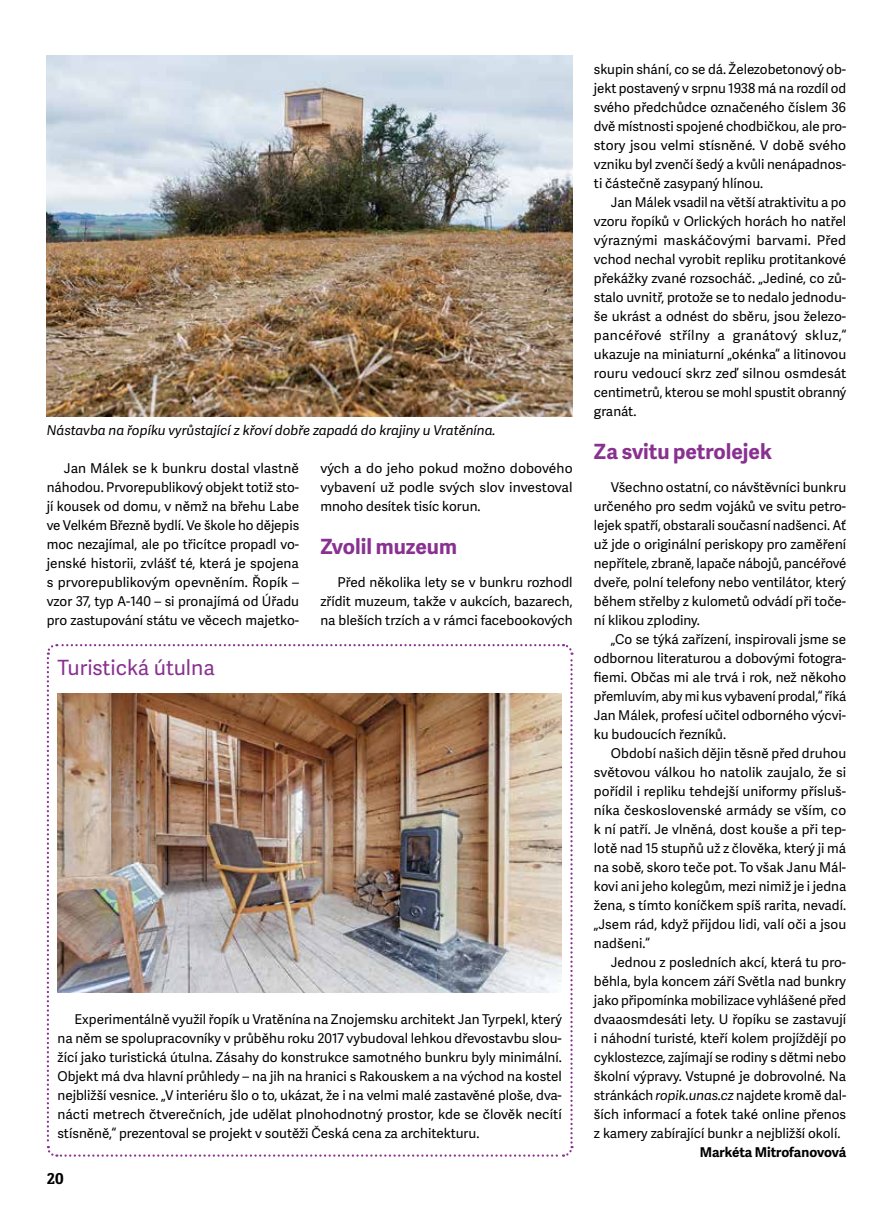
<style>
.page{position:relative;width:893px;height:1212px;background:#fff}
.page>*{position:absolute;margin:0;border:0;box-sizing:border-box;transform-origin:0 0}
.t1{font:700 21px "Adelle Sans";color:#893190}
.t2{font:21px "Adelle Sans";color:#893190}
.t3{font:700 15px "Adelle PE";color:#000}
.t4{font:13.5px/19px "Adelle Sans";color:#000;text-align:justify}
.t5{font:italic 13.5px "Adelle Sans";color:#000}
.t6{font:700 13.5px "Adelle Sans";letter-spacing:-.005em;color:#000}
.s1{font-style:italic}
</style>
<div class="page">
<svg style="left:46px;top:644px;width:528px;height:513px"></svg>
<img style="left:57px;top:693px;width:505px;height:300px">
<img style="left:47px;top:55px;width:526px;height:361px">
<p class="t5" style="left:47px;top:421px;width:450px">Nástavba na řopíku vyrůstající z křoví dobře zapadá do krajiny u Vratěnína.</p>
<p class="t4" style="left:47px;top:458px;width:254px;text-indent:17px">Jan Málek se k bunkru dostal vlastně náhodou. Prvorepublikový objekt totiž sto&shy;jí kousek od domu, v němž na břehu Labe ve Velkém Březně bydlí. Ve škole ho dějepis moc nezajímal, ale po třicítce propadl vo&shy;jenské historii, zvlášť té, která je spojena s prvorepublikovým opevněním. Řopík – vzor 37, typ A-140 – si pronajímá od Úřadu pro zastupování státu ve věcech majetko-</p>
<h1 class="t2" style="left:58px;top:653px;width:159px">Turistická útulna</h1>
<p class="t4" style="left:320px;top:458px;width:254px">vých a do jeho pokud možno dobového vybavení už podle svých slov investoval mnoho desítek tisíc korun.</p>
<h1 class="t1" style="left:320px;top:531px;width:138px">Zvolil muzeum</h1>
<p class="t4" style="left:320px;top:572px;width:254px;text-indent:17px">Před několika lety se v bunkru rozhodl zřídit muzeum, takže v aukcích, bazarech, na bleších trzích a v rámci facebookových</p>
<p class="t4" style="left:58px;top:1009px;width:506px;text-indent:17px">Experimentálně využil řopík u Vratěnína na Znojemsku architekt Jan Tyrpekl, který na něm se spolupracovníky v průběhu roku 2017 vybudoval lehkou dřevostavbu slou&shy;žící jako turistická útulna. Zásahy do konstrukce samotného bunkru byly minimální.<br>Objekt má dva hlavní průhledy – na jih na hranici s Rakouskem a na východ na kostel nejbližší vesnice. „V interiéru šlo o to, ukázat, že i na velmi malé zastavěné ploše, dva&shy;nácti metrech čtverečních, jde udělat plnohodnotný prostor, kde se člověk necítí stísněně,“ prezentoval se projekt v soutěži Česká cena za architekturu.</p>
<p class="t3" style="left:47px;top:1168px;width:19px">20</p>
<p class="t4" style="left:594px;top:60px;width:254px">skupin shání, co se dá. Železobetonový ob&shy;jekt postavený v srpnu 1938 má na rozdíl od svého předchůdce označeného číslem 36 dvě místnosti spojené chodbičkou, ale pro&shy;story jsou velmi stísněné. V době svého vzniku byl zvenčí šedý a kvůli nenápadnos&shy;ti částečně zasypaný hlínou.</p>
<p class="t4" style="left:594px;top:192px;width:254px;text-indent:17px">Jan Málek vsadil na větší atraktivitu a po vzoru řopíků v Orlických horách ho natřel výraznými maskáčovými barvami. Před vchod nechal vyrobit repliku protitankové překážky zvané rozsocháč. „Jediné, co zů&shy;stalo uvnitř, protože se to nedalo jednodu&shy;še ukrást a odnést do sběru, jsou železo&shy;pancéřové střílny a granátový skluz,“ ukazuje na miniaturní „okénka“ a litinovou rouru vedoucí skrz zeď silnou osmdesát centimetrů, kterou se mohl spustit obranný granát.</p>
<h1 class="t1" style="left:594px;top:436px;width:179px">Za svitu petrolejek</h1>
<p class="t4" style="left:594px;top:477px;width:254px;text-indent:17px">Všechno ostatní, co návštěvníci bunkru určeného pro sedm vojáků ve svitu petro&shy;lejek spatří, obstarali současní nadšenci. Ať už jde o originální periskopy pro zaměření nepřítele, zbraně, lapače nábojů, pancéřové dveře, polní telefony nebo ventilátor, který během střelby z kulometů odvádí při toče&shy;ní klikou zplodiny.</p>
<p class="t4" style="left:594px;top:629px;width:254px;text-indent:17px">„Co se týká zařízení, inspirovali jsme se odbornou literaturou a dobovými fotogra&shy;fiemi. Občas mi ale trvá i rok, než někoho přemluvím, aby mi kus vybavení prodal,“ říká Jan Málek, profesí učitel odborného výcvi&shy;ku budoucích řezníků.</p>
<p class="t4" style="left:594px;top:743px;width:254px;text-indent:17px">Období našich dějin těsně před druhou světovou válkou ho natolik zaujalo, že si pořídil i repliku tehdejší uniformy přísluš&shy;níka československé armády se vším, co k ní patří. Je vlněná, dost kouše a při tep&shy;lotě nad 15 stupňů už z člověka, který ji má na sobě, skoro teče pot. To však Janu Mál&shy;kovi ani jeho kolegům, mezi nimiž je i jedna žena, s tímto koníčkem spíš rarita, nevadí. „Jsem rád, když přijdou lidi, valí oči a jsou nadšeni.“</p>
<p class="t4" style="left:594px;top:952px;width:254px;text-indent:17px">Jednou z posledních akcí, která tu pro&shy;běhla, byla koncem září Světla nad bunkry jako připomínka mobilizace vyhlášené před dvaaosmdesáti lety. U řopíku se zastavují i náhodní turisté, kteří kolem projíždějí po cyklostezce, zajímají se rodiny s dětmi nebo školní výpravy. Vstupné je dobrovolné. Na stránkách <span class="s1">ropik.unas.cz</span> najdete kromě dal&shy;ších informací a fotek také online přenos z kamery zabírající bunkr a nejbližší okolí.</p>
<p class="t6" style="left:700px;top:1142px;width:148px">Markéta Mitrofanovová</p>
</div>
